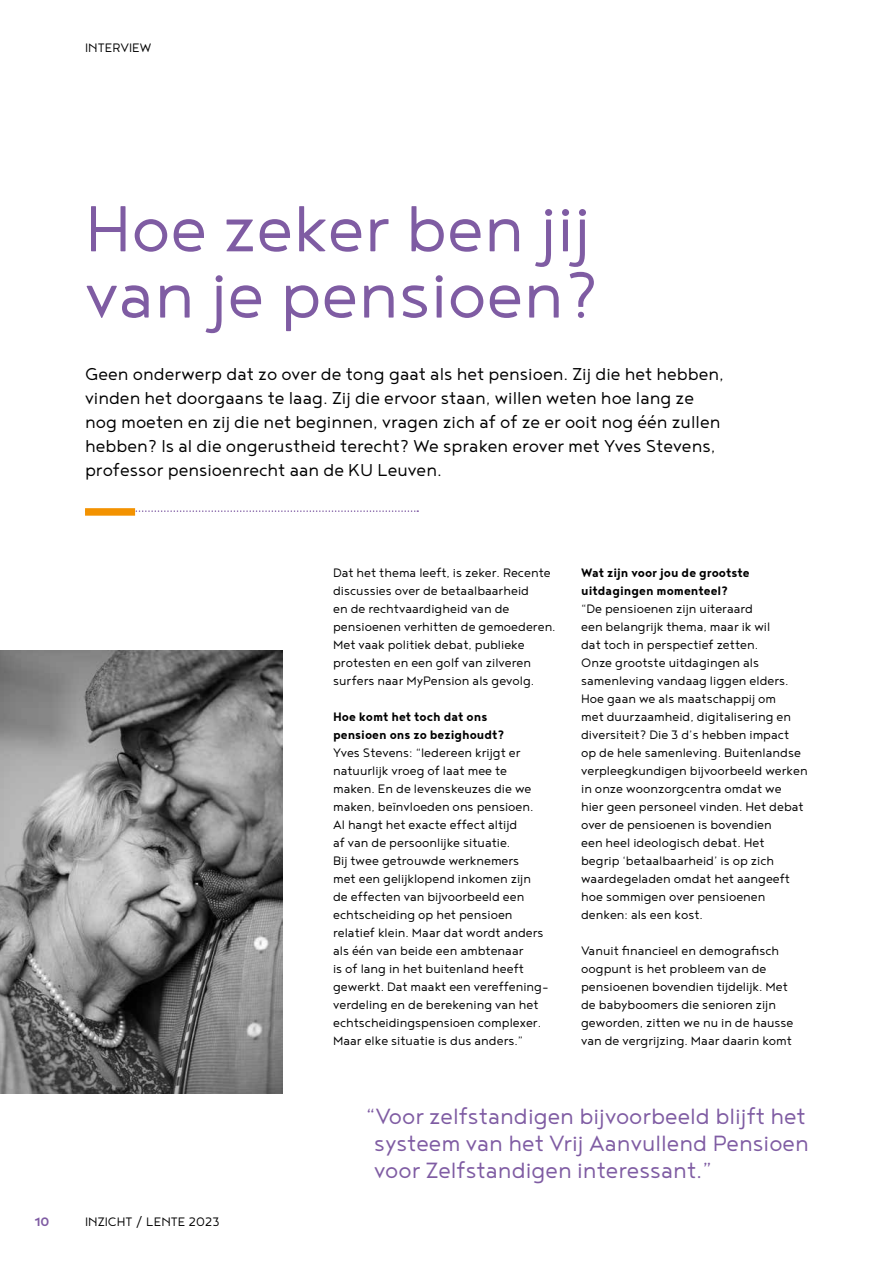
<style>
.page{position:relative;width:893px;height:1263px;background:#fff}
.page>*{position:absolute;margin:0;border:0;box-sizing:border-box;transform-origin:0 0}
.t1{font:300 79.5px/66.2px "Noyh";color:#7f5ca3}
.t2{font:300 27px/27px "Noyh";color:#7f5ca3;text-align:justify}
.t3{font:300 21px/24px "Noyh";color:#000}
.t4{font:300 15px/18px "Noyh";color:#000}
.t5{font:700 15px/18px "Noyh";color:#000}
.t6{font:700 15px "Noyh";color:#7f5ca3}
</style>
<div class="page">
<svg style="left:135px;top:510px;width:283px;height:2px"></svg>
<div style="left:85px;top:508px;width:50px;height:8px;background:#f39200"></div>
<img style="left:0;top:650px;width:282px;height:443px">
<p class="t4" style="left:85px;top:38px;width:68px">INTERVIEW</p>
<h1 class="t1" style="left:85px;top:193px;width:516px">Hoe zeker ben jij van je pensioen?</h1>
<p class="t3" style="left:85px;top:362px;width:640px">Geen onderwerp dat zo over de tong gaat als het pensioen. Zij die het hebben, vinden het doorgaans te laag. Zij die ervoor staan, willen weten hoe lang ze nog moeten en zij die net beginnen, vragen zich af of ze er ooit nog één zullen hebben? Is al die ongerustheid terecht? We spraken erover met Yves Stevens, professor pensioenrecht aan de KU Leuven.</p>
<p class="t4" style="left:333px;top:563px;width:224px">Dat het thema leeft, is zeker. Recente discussies over de betaalbaarheid<br>en de rechtvaardigheid van de pensioenen verhitten de gemoederen.<br>Met vaak politiek debat, publieke protesten en een golf van zilveren surfers naar MyPension als gevolg.</p>
<p class="t5" style="left:333px;top:707px;width:173px">Hoe komt het toch dat ons pensioen ons zo bezighoudt?</p>
<p class="t4" style="left:333px;top:743px;width:217px">Yves Stevens: “Iedereen krijgt er natuurlijk vroeg of laat mee te maken. En de levenskeuzes die we maken, beïnvloeden ons pensioen.<br>Al hangt het exacte effect altijd<br>af van de persoonlijke situatie.<br>Bij twee getrouwde werknemers<br>met een gelijklopend inkomen zijn de effecten van bijvoorbeeld een echtscheiding op het pensioen relatief klein. Maar dat wordt anders als één van beide een ambtenaar<br>is of lang in het buitenland heeft gewerkt. Dat maakt een vereffening&shy;verdeling en de berekening van het echtscheidingspensioen complexer.<br>Maar elke situatie is dus anders.”</p>
<p class="t5" style="left:581px;top:563px;width:170px">Wat zijn voor jou de grootste uitdagingen momenteel?</p>
<p class="t4" style="left:581px;top:599px;width:228px">“De pensioenen zijn uiteraard<br>een belangrijk thema, maar ik wil<br>dat toch in perspectief zetten.<br>Onze grootste uitdagingen als samenleving vandaag liggen elders.<br>Hoe gaan we als maatschappij om<br>met duurzaamheid, digitalisering en diversiteit? Die 3 d’s hebben impact op de hele samenleving. Buitenlandse verpleegkundigen bijvoorbeeld werken in onze woonzorgcentra omdat we hier geen personeel vinden. Het debat over de pensioenen is bovendien<br>een heel ideologisch debat. Het<br>begrip ‘betaalbaarheid’ is op zich waardegeladen omdat het aangeeft hoe sommigen over pensioenen denken: als een kost.</p>
<p class="t4" style="left:581px;top:941px;width:214px">Vanuit financieel en demografisch oogpunt is het probleem van de pensioenen bovendien tijdelijk. Met de babyboomers die senioren zijn geworden, zitten we nu in de hausse van de vergrijzing. Maar daarin komt</p>
<p class="t6" style="left:35px;top:1213px;width:16px">10</p>
<p class="t4" style="left:85px;top:1212px;width:136px">INZICHT / LENTE 2023</p>
<h2 class="t2" style="left:374px;top:1102px;width:436px;text-indent:-9px">“Voor zelfstandigen bijvoorbeeld blijft het systeem van het Vrij Aanvullend Pensioen voor Zelfstandigen interessant.”</h2>
</div>
